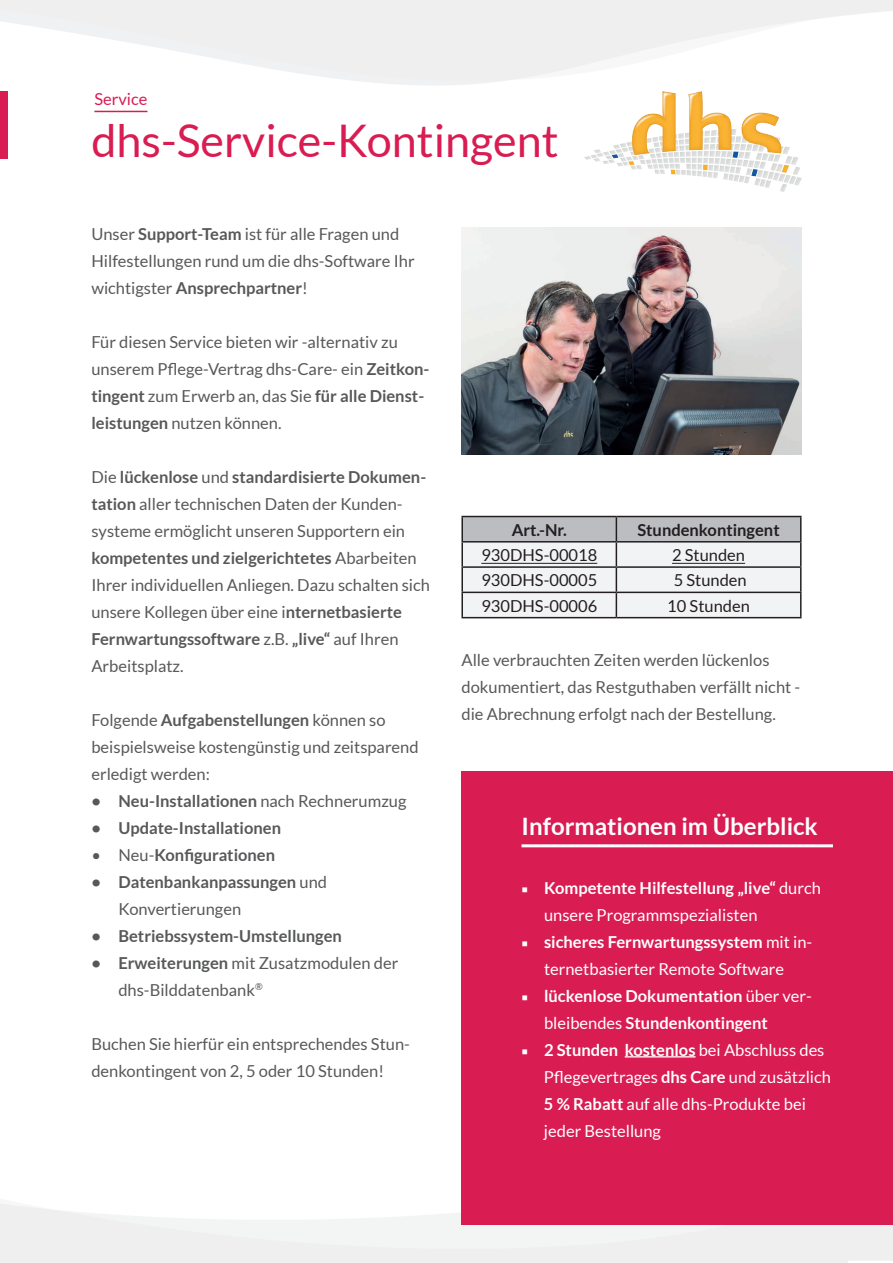
<style>
.page{position:relative;width:893px;height:1263px;background:#fff}
.page>*{position:absolute;margin:0;border:0;box-sizing:border-box;transform-origin:0 0}
.t1{font:45px "Lato";color:#d91c52}
.t2{font:700 24px "Lato";color:#fff}
.t3{font:16.5px/27px "Lato";color:#57585a}
.t4{font:16.5px/27px "Lato";color:#fff}
.t5{font:700 16.5px/27px "Lato";color:#57585a}
.t6{font:16.5px "Lato";color:#231f20}
.t7{font:700 16.5px/27px "Lato";color:#fff}
.t8{font:700 16.5px "Lato";color:#231f20}
.t9{font:16.5px "Lato";color:#d91c52}
.s1{font-weight:700}
.s2{font-weight:400}
.s3{font-family:"Minion Pro"}
.s4{font-family:"Minion Pro";font-weight:400}
</style>
<div class="page">
<img style="left:0;top:0;width:893px;height:1263px">
<img style="left:585px;top:91px;width:216px;height:100px">
<hr style="left:94px;top:111px;width:53px;height:1px;background:#d91c52">
<div style="left:0;top:91px;width:8px;height:68px;background:#d91c52"></div>
<hr style="left:461px;top:516px;width:155px;height:1px;background:#231f20">
<hr style="left:461px;top:517px;width:2px;height:24px;background:#231f20">
<hr style="left:461px;top:541px;width:155px;height:1px;background:#231f20">
<hr style="left:461px;top:542px;width:2px;height:24px;background:#231f20">
<hr style="left:461px;top:566px;width:155px;height:2px;background:#231f20">
<hr style="left:461px;top:568px;width:2px;height:24px;background:#231f20">
<hr style="left:461px;top:592px;width:155px;height:1px;background:#231f20">
<hr style="left:461px;top:593px;width:2px;height:24px;background:#231f20">
<svg style="left:462px;top:516px;width:339px;height:101px"></svg>
<hr style="left:461px;top:617px;width:155px;height:1px;background:#231f20">
<hr style="left:616px;top:617px;width:185px;height:1px;background:#231f20">
<hr style="left:481px;top:563px;width:116px;height:1px;background:#231f20">
<hr style="left:672px;top:563px;width:73px;height:1px;background:#231f20">
<div style="left:461px;top:771px;width:432px;height:453px;background:#d91c52"></div>
<hr style="left:521px;top:844px;width:312px;height:3px;background:#fff">
<hr style="left:625px;top:1056px;width:71px;height:1px;background:#fff">
<img style="left:461px;top:227px;width:340px;height:227px">
<p class="t9" style="left:94px;top:90px;width:55px">Service</p>
<h1 class="t1" style="left:91px;top:116px;width:469px">dhs-Service-Kontingent</h1>
<p class="t3" style="left:91px;top:220px;width:325px">Unser <span class="s1">Support-Team</span> ist für alle Fragen und<br>Hilfestellungen rund um die dhs-Software Ihr wichtigster <span class="s1">Ansprechpartner</span>!</p>
<p class="t3" style="left:91px;top:328px;width:339px">Für diesen Service bieten wir -alternativ zu unserem Pflege-Vertrag dhs-Care- ein <span class="s1">Zeitkon&shy;tingent</span> zum Erwerb an, das Sie <span class="s1">für alle Dienst&shy;leistungen</span> nutzen können.</p>
<p class="t3" style="left:91px;top:463px;width:340px">Die <span class="s1">lückenlose</span> und <span class="s1">standardisierte Dokumen&shy;tation</span> aller technischen Daten der Kunden&shy;systeme ermöglicht unseren Supportern ein <span class="s1">kompetentes und zielgerichtetes</span> Abarbeiten Ihrer individuellen Anliegen. Dazu schalten sich unsere Kollegen über eine i<span class="s1">nternetbasierte Fernwartungssoftware</span> z.B. <span class="s1">„live“</span> auf Ihren Arbeitsplatz.</p>
<p class="t3" style="left:91px;top:706px;width:329px">Folgende <span class="s1">Aufgabenstellungen</span> können so beispielsweise kostengünstig und zeitsparend erledigt werden:</p>
<p class="t5" style="left:91px;top:787px;width:317px">• Neu-Installationen <span class="s2">nach Rechnerumzug</span></p>
<p class="t5" style="left:91px;top:814px;width:191px">• Update-Installationen</p>
<p class="t5" style="left:91px;top:841px;width:185px"><span class="s2">• Neu-</span>Konfigurationen</p>
<p class="t5" style="left:118px;top:868px;width:210px;text-indent:-27px">• Datenbankanpassungen <span class="s2">und<br>Konvertierungen</span></p>
<p class="t5" style="left:91px;top:922px;width:252px">• Betriebssystem-Umstellungen</p>
<p class="t3" style="left:118px;top:949px;width:281px;text-indent:-27px"><span class="s1">• Erweiterungen</span> mit Zusatzmodulen der dhs-Bilddatenbank<sup>®</sup></p>
<p class="t3" style="left:91px;top:1030px;width:320px">Buchen Sie hierfür ein entsprechendes Stun&shy;denkontingent von 2, 5 oder 10 Stunden!</p>
<p class="t8" style="left:512px;top:520px;width:57px">Art.-Nr.</p>
<p class="t8" style="left:637px;top:520px;width:144px">Stundenkontingent</p>
<p class="t6" style="left:481px;top:546px;width:117px">930DHS-00018</p>
<p class="t6" style="left:672px;top:546px;width:75px">2 Stunden</p>
<p class="t6" style="left:481px;top:571px;width:117px">930DHS-00005</p>
<p class="t6" style="left:674px;top:571px;width:75px">5 Stunden</p>
<p class="t6" style="left:481px;top:596px;width:117px">930DHS-00006</p>
<p class="t6" style="left:667px;top:596px;width:84px">10 Stunden</p>
<p class="t3" style="left:461px;top:647px;width:340px">Alle verbrauchten Zeiten werden lückenlos dokumentiert, das Restguthaben verfällt nicht - die Abrechnung erfolgt nach der Bestellung.</p>
<h2 class="t2" style="left:521px;top:813px;width:298px">Informationen im Überblick</h2>
<p class="t4" style="left:544px;top:874px;width:278px;text-indent:-23px"><span class="s3">■</span> <span class="s1">Kompetente Hilfestellung „live“</span> durch unsere Programmspezialisten</p>
<p class="t4" style="left:521px;top:928px;width:292px;text-align:center"><span class="s3">■</span> <span class="s1">sicheres Fernwartungssystem</span> mit in&shy;ternetbasierter Remote Software</p>
<p class="t7" style="left:544px;top:982px;width:269px;text-indent:-23px"><span class="s4">■</span> lückenlose Dokumentation <span class="s2">über ver&shy;bleibendes</span> Stundenkontingent</p>
<p class="t4" style="left:544px;top:1036px;width:289px;text-indent:-22px"><span class="s3">■</span> <span class="s1">2 Stunden kostenlos</span> bei Abschluss des Pflegevertrages <span class="s1">dhs Care</span> und zusätzlich <span class="s1">5 % Rabatt</span> auf alle dhs-Produkte bei jeder Bestellung</p>
</div>
